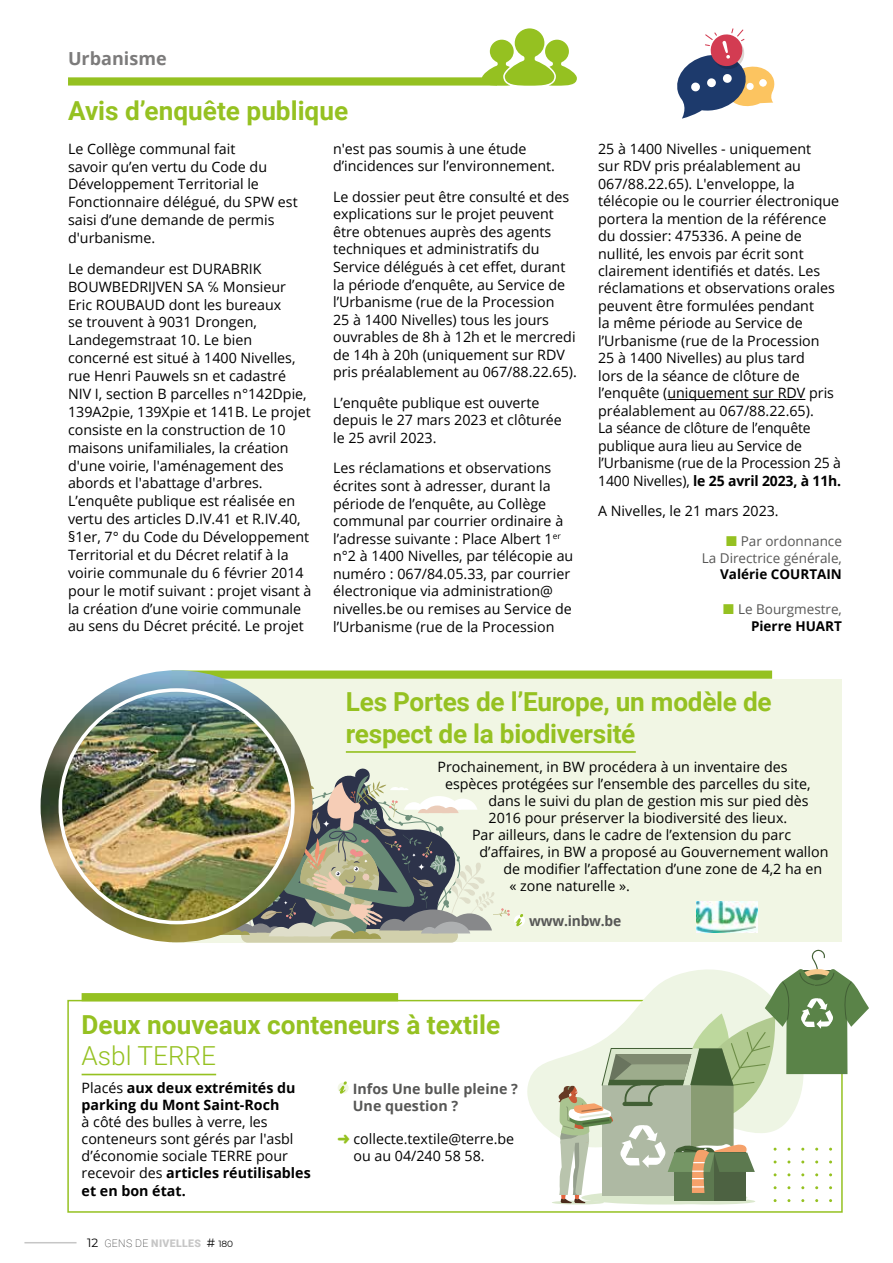
<style>
.page{position:relative;width:893px;height:1263px;background:#fff}
.page>*{position:absolute;margin:0;border:0;box-sizing:border-box;transform-origin:0 0}
.t1{font:700 26.25px/31.5px "Roboto";letter-spacing:-.005em;color:#95c121}
.t2{font:300 26.25px "Roboto";color:#95c121}
.t3{font:700 18px "Open Sans";color:#7c7b7b}
.t4{font:14.25px/17.5px "Open Sans";color:#000}
.t5{font:700 14.25px/17.1px "Open Sans";color:#000}
.t6{font:700 14.25px/17.1px "Open Sans";color:#575756}
.t7{font:13.5px/16.6px "Open Sans";color:#575756;text-align:right}
.t8{font:700 13.5px "Open Sans";color:#000}
.t9{font:900 10.5px "Roboto";letter-spacing:.035em;color:#c6c6c6}
.s1{font-weight:700}
.s2{color:#95c121}
.s3{font-weight:700;color:#000}
.s4{font-weight:400}
.s5{font-family:"Montserrat";font-weight:400;font-size:12px;color:#000}
.s6{font-weight:100;color:#000}
.s7{font-family:"Montserrat";font-weight:400;font-size:9px;color:#000}
</style>
<div class="page">
<hr style="left:24px;top:1242px;width:53px;height:1px;background:#c6c6c6">
<div style="left:68px;top:77px;width:429px;height:9px;background:#95c121"></div>
<hr style="left:667px;top:399px;width:138px;height:1px;background:#000">
<svg style="left:677px;top:28px;width:97px;height:91px"></svg>
<div style="left:425px;top:761px;width:417px;height:181px;background:#f1f6e4"></div>
<div style="left:514px;top:915px;width:11px;height:11px;background:#fff;border-radius:50%"></div>
<img style="left:696px;top:901px;width:62px;height:32px">
<div style="left:172px;top:679px;width:257px;height:263px;background:#f1f6e4"></div>
<div style="left:241px;top:929px;width:217px;height:14px;background:#d1d0ac;border-radius:7px"></div>
<svg style="left:208px;top:768px;width:315px;height:171px"></svg>
<div style="left:82px;top:993px;width:316px;height:8px;background:#95c121"></div>
<hr style="left:82px;top:1074px;width:134px;height:1px;background:#95c121">
<div style="left:338px;top:1082px;width:11px;height:11px;background:#f1f6e4;border-radius:50%"></div>
<svg style="left:339px;top:1081px;width:8px;height:13px"></svg>
<div style="left:67px;top:1000px;width:776px;height:213px;border:2px solid #95c121"></div>
<div style="left:667px;top:1198px;width:88px;height:6px;background:#dbe8cd;border-radius:50%"></div>
<svg style="left:527px;top:999px;width:30px;height:137px"></svg>
<div style="left:581px;top:1191px;width:166px;height:13px;background:#dbe8cd;border-radius:50%"></div>
<svg style="left:552px;top:1200px;width:52px;height:4px"></svg>
<svg style="left:557px;top:950px;width:312px;height:253px"></svg>
<div style="left:333px;top:679px;width:509px;height:82px;background:#f1f6e4"></div>
<div style="left:171px;top:670px;width:601px;height:9px;background:#95c121"></div>
<hr style="left:346px;top:751px;width:290px;height:2px;background:#95c121">
<img style="left:41px;top:670px;width:272px;height:272px;border-radius:136px">
<img style="left:62px;top:692px;width:229px;height:229px;border-radius:114px">
<svg style="left:482px;top:28px;width:95px;height:58px"></svg>
<p class="t3" style="left:68px;top:46px;width:100px">Urbanisme</p>
<h1 class="t1" style="left:68px;top:94px;width:282px">Avis d’enquête publique</h1>
<p class="t4" style="left:68px;top:139px;width:231px">Le Collège communal fait<br>savoir qu’en vertu du Code du<br>Développement Territorial le<br>Fonctionnaire délégué, du SPW est saisi d’une demande de permis d'urbanisme.</p>
<p class="t4" style="left:68px;top:259px;width:245px">Le demandeur est DURABRIK BOUWBEDRIJVEN SA ℅ Monsieur Eric ROUBAUD dont les bureaux<br>se trouvent à 9031 Drongen, Landegemstraat 10. Le bien concerné est situé à 1400 Nivelles, rue Henri Pauwels sn et cadastré NIV I, section B parcelles n°142Dpie, 139A2pie, 139Xpie et 141B. Le projet consiste en la construction de 10 maisons unifamiliales, la création d'une voirie, l'aménagement des abords et l'abattage d'arbres.<br>L’enquête publique est réalisée en vertu des articles D.IV.41 et R.IV.40, §1er, 7° du Code du Développement Territorial et du Décret relatif à la voirie communale du 6 février 2014 pour le motif suivant : projet visant à la création d’une voirie communale au sens du Décret précité. Le projet</p>
<p class="t4" style="left:333px;top:139px;width:223px">n'est pas soumis à une étude d’incidences sur l’environnement.</p>
<p class="t4" style="left:333px;top:187px;width:245px">Le dossier peut être consulté et des explications sur le projet peuvent être obtenues auprès des agents techniques et administratifs du Service délégués à cet effet, durant la période d’enquête, au Service de l’Urbanisme (rue de la Procession<br>25 à 1400 Nivelles) tous les jours ouvrables de 8h à 12h et le mercredi de 14h à 20h (uniquement sur RDV pris préalablement au 067/88.22.65).</p>
<p class="t4" style="left:333px;top:393px;width:230px">L’enquête publique est ouverte depuis le 27 mars 2023 et clôturée le 25 avril 2023.</p>
<p class="t4" style="left:333px;top:459px;width:242px">Les réclamations et observations écrites sont à adresser, durant la période de l’enquête, au Collège communal par courrier ordinaire à l’adresse suivante : Place Albert 1<sup>er </sup>n°2 à 1400 Nivelles, par télécopie au numéro : 067/84.05.33, par courrier électronique via administration@ nivelles.be ou remises au Service de l’Urbanisme (rue de la Procession</p>
<p class="t4" style="left:598px;top:139px;width:245px">25 à 1400 Nivelles - uniquement<br>sur RDV pris préalablement au 067/88.22.65). L'enveloppe, la télécopie ou le courrier électronique portera la mention de la référence du dossier: 475336. A peine de nullité, les envois par écrit sont clairement identifiés et datés. Les réclamations et observations orales peuvent être formulées pendant<br>la même période au Service de l’Urbanisme (rue de la Procession<br>25 à 1400 Nivelles) au plus tard<br>lors de la séance de clôture de l’enquête (uniquement sur RDV pris préalablement au 067/88.22.65).<br>La séance de clôture de l’enquête publique aura lieu au Service de l’Urbanisme (rue de la Procession 25 à 1400 Nivelles), <span class="s1">le 25 avril 2023, à 11h.</span></p>
<p class="t4" style="left:598px;top:502px;width:182px">A Nivelles, le 21 mars 2023.</p>
<p class="t7" style="left:702px;top:533px;width:142px"><span class="s2">■</span> Par ordonnance<br>La Directrice générale,</p>
<p class="t8" style="left:720px;top:565px;width:123px">Valérie COURTAIN</p>
<p class="t7" style="left:723px;top:601px;width:120px"><span class="s2">■</span> Le Bourgmestre,<br><span class="s3">Pierre HUART</span></p>
<h1 class="t1" style="left:346px;top:685px;width:427px">Les Portes de l’Europe, un modèle de respect de la biodiversité</h1>
<p class="t4" style="left:437px;top:757px;width:351px">Prochainement, in BW procédera à un inventaire des</p>
<p class="t4" style="left:445px;top:774px;width:367px">espèces protégées sur l’ensemble des parcelles du site,</p>
<p class="t4" style="left:488px;top:791px;width:322px">dans le suivi du plan de gestion mis sur pied dès</p>
<p class="t4" style="left:488px;top:808px;width:300px">2016 pour préserver la biodiversité des lieux.</p>
<p class="t4" style="left:472px;top:826px;width:321px">Par ailleurs, dans le cadre de l’extension du parc</p>
<p class="t4" style="left:479px;top:843px;width:350px">d’affaires, in BW a proposé au Gouvernement wallon</p>
<p class="t4" style="left:503px;top:860px;width:320px">de modifier l’affectation d’une zone de 4,2 ha en</p>
<p class="t4" style="left:509px;top:877px;width:122px">« zone naturelle ».</p>
<p class="t6" style="left:529px;top:912px;width:94px">www.inbw.be</p>
<h1 class="t1" style="left:82px;top:1008px;width:420px">Deux nouveaux conteneurs à textile</h1>
<h1 class="t2" style="left:82px;top:1037px;width:136px">Asbl TERRE</h1>
<p class="t5" style="left:82px;top:1079px;width:215px"><span class="s4">Placés</span> aux deux extrémités du parking du Mont Saint-Roch</p>
<p class="t4" style="left:82px;top:1113px;width:231px;line-height:17.1px">à côté des bulles à verre, les conteneurs sont gérés par l'asbl d’économie sociale TERRE pour recevoir des <span class="s1">articles réutilisables et en bon état.</span></p>
<p class="t6" style="left:353px;top:1079px;width:167px">Infos Une bulle pleine ?<br>Une question ?</p>
<p class="t4" style="left:353px;top:1130px;width:162px;line-height:17.1px;text-indent:-16px"><span class="s2">➜</span> collecte.textile@terre.be ou au 04/240 58 58.</p>
<p class="t9" style="left:87px;top:1236px;width:148px"><span class="s5">12</span> <span class="s6">GENS DE</span> NIVELLES <span class="s5">#</span> <span class="s7">180</span></p>
</div>
